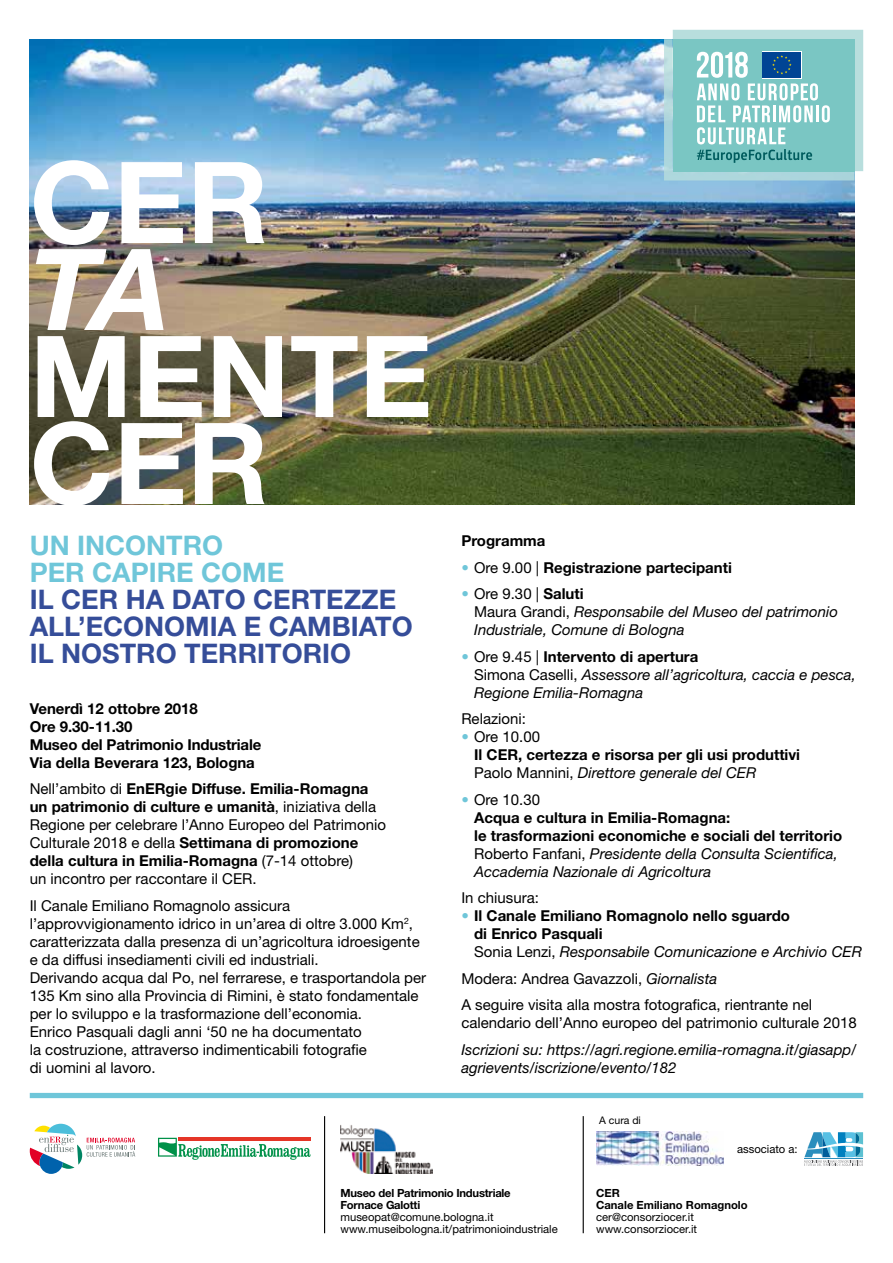
<style>
.page{position:relative;width:893px;height:1263px;background:#fff}
.page>*{position:absolute;margin:0;border:0;box-sizing:border-box;transform-origin:0 0}
.t1{font:700 113.25px/87px "Helvetica Neue LT Std";color:#fff}
.t2{font:italic 700 113.25px "Helvetica Neue LT Std";color:#fff}
.t3{font:700 27px/27px "Helvetica Neue LT Std";color:#354d99}
.t4{font:700 27px/27px "Helvetica Neue LT Std";color:#6fc6d9}
.t5{font:15px/18px "Helvetica Neue LT Std";color:#000}
.t6{font:700 15px/18px "Helvetica Neue LT Std";color:#000}
.t7{font:italic 15px/18px "Helvetica Neue LT Std";color:#000}
.t8{font:11.25px/12px "Helvetica Neue LT Std";color:#000}
.t9{font:700 11.25px/12px "Helvetica Neue LT Std";letter-spacing:-.02em;color:#000}
.t10{font:700 11.25px/12px "Helvetica Neue LT Std";color:#000}
.t11{font:10.5px "Helvetica Neue LT Std";color:#000}
.s1{font-weight:700}
.s2{font-weight:400;color:#6fc6d9}
.s3{font-weight:400}
.s4{font-style:normal;color:#6fc6d9}
.s5{font-style:normal}
.s6{font-weight:700;font-style:normal}
.s7{font-weight:400;font-style:italic}
.s8{font-style:italic}
</style>
<div class="page">
<img style="left:30px;top:39px;width:824px;height:465px">
<svg style="left:664px;top:30px;width:199px;height:150px;background:#8fcacb"></svg>
<div style="left:30px;top:1093px;width:833px;height:5px;background:#6fc6d9"></div>
<svg style="left:30px;top:1124px;width:105px;height:50px"></svg>
<hr style="left:583px;top:1116px;width:1px;height:117px;background:#000">
<svg style="left:804px;top:1132px;width:59px;height:34px"></svg>
<img style="left:596px;top:1132px;width:127px;height:34px">
<img style="left:340px;top:1125px;width:92px;height:49px">
<hr style="left:324px;top:1116px;width:1px;height:117px;background:#000">
<svg style="left:158px;top:1138px;width:153px;height:22px"></svg>
<h1 class="t1" style="left:30px;top:157px;width:241px">CER</h1>
<h1 class="t2" style="left:30px;top:220px;width:142px">TA</h1>
<h1 class="t1" style="left:30px;top:331px;width:404px">MENTE<br>CER</h1>
<h2 class="t4" style="left:30px;top:531px;width:256px">UN INCONTRO<br>PER CAPIRE COME</h2>
<h2 class="t3" style="left:30px;top:585px;width:384px">IL CER HA DATO CERTEZZE<br>ALL’ECONOMIA E CAMBIATO<br>IL NOSTRO TERRITORIO</h2>
<p class="t6" style="left:30px;top:699px;width:233px">Venerdì 12 ottobre 2018<br>Ore 9.30-11.30<br>Museo del Patrimonio Industriale<br>Via della Beverara 123, Bologna</p>
<p class="t5" style="left:30px;top:780px;width:358px">Nell’ambito di <span class="s1">EnERgie Diffuse. Emilia-Romagna un patrimonio di culture e umanità</span>, iniziativa della Regione per celebrare l’Anno Europeo del Patrimonio Culturale 2018 e della <span class="s1">Settimana di promozione della cultura in Emilia-Romagna</span> (7-14 ottobre)<br>un incontro per raccontare il CER.</p>
<p class="t5" style="left:30px;top:896px;width:398px">Il Canale Emiliano Romagnolo assicura l’approvvigionamento idrico in un’area di oltre 3.000 Km<sup>2</sup>, caratterizzata dalla presenza di un’agricoltura idroesigente e da diffusi insediamenti civili ed industriali.<br>Derivando acqua dal Po, nel ferrarese, e trasportandola per 135 Km sino alla Provincia di Rimini, è stato fondamentale per lo sviluppo e la trasformazione dell’economia.<br>Enrico Pasquali dagli anni ‘50 ne ha documentato<br>la costruzione, attraverso indimenticabili fotografie<br>di uomini al lavoro.</p>
<p class="t6" style="left:461px;top:531px;width:86px">Programma</p>
<p class="t6" style="left:461px;top:558px;width:272px"><span class="s2">•</span> <span class="s3">Ore 9.00 |</span> Registrazione partecipanti</p>
<p class="t7" style="left:474px;top:584px;width:365px;text-indent:-13px"><span class="s4">•</span> <span class="s5">Ore 9.30 |</span> <span class="s6">Saluti<br></span><span class="s5">Maura Grandi,</span> Responsabile del Museo del patrimonio<br>Industriale, Comune di Bologna</p>
<p class="t7" style="left:474px;top:647px;width:383px;text-indent:-13px"><span class="s4">•</span> <span class="s5">Ore 9.45 |</span> <span class="s6">Intervento di apertura<br></span><span class="s5">Simona Caselli,</span> Assessore all’agricoltura, caccia e pesca,<br>Regione Emilia-Romagna</p>
<p class="t5" style="left:461px;top:710px;width:66px">Relazioni:</p>
<p class="t6" style="left:474px;top:727px;width:328px;text-indent:-13px"><span class="s2">•</span> <span class="s3">Ore 10.00<br></span>Il CER, certezza e risorsa per gli usi produttivi<br><span class="s3">Paolo Mannini,</span> <span class="s7">Direttore generale del CER</span></p>
<p class="t6" style="left:474px;top:790px;width:370px;text-indent:-13px"><span class="s2">•</span> <span class="s3">Ore 10.30<br></span>Acqua e cultura in Emilia-Romagna:<br>le trasformazioni economiche e sociali del territorio <span class="s3">Roberto Fanfani,</span> <span class="s7">Presidente della Consulta Scientifica, Accademia Nazionale di Agricoltura</span></p>
<p class="t5" style="left:461px;top:889px;width:79px">In chiusura:</p>
<p class="t6" style="left:474px;top:906px;width:389px;text-indent:-13px"><span class="s2">•</span> Il Canale Emiliano Romagnolo nello sguardo<br>di Enrico Pasquali<br><span class="s3">Sonia Lenzi,</span> <span class="s7">Responsabile Comunicazione e Archivio CER</span></p>
<p class="t5" style="left:461px;top:965px;width:352px;line-height:26.5px">Modera: Andrea Gavazzoli, <span class="s8">Giornalista<br></span>A seguire visita alla mostra fotografica, rientrante nel</p>
<p class="t5" style="left:461px;top:1014px;width:397px">calendario dell’Anno europeo del patrimonio culturale 2018</p>
<p class="t7" style="left:461px;top:1040px;width:397px">Iscrizioni su: https://agri.regione.emilia-romagna.it/giasapp/ agrievents/iscrizione/evento/182</p>
<p class="t11" style="left:599px;top:1114px;width:43px">A cura di</p>
<p class="t8" style="left:737px;top:1143px;width:62px">associato a:</p>
<p class="t9" style="left:340px;top:1187px;width:172px">Museo del Patrimonio Industriale<br>Fornace Galotti</p>
<p class="t8" style="left:340px;top:1211px;width:219px">museopat@comune.bologna.it www.museibologna.it/patrimonioindustriale</p>
<p class="t10" style="left:596px;top:1187px;width:153px">CER<br>Canale Emiliano Romagnolo</p>
<p class="t8" style="left:596px;top:1211px;width:102px">cer@consorziocer.it www.consorziocer.it</p>
</div>
